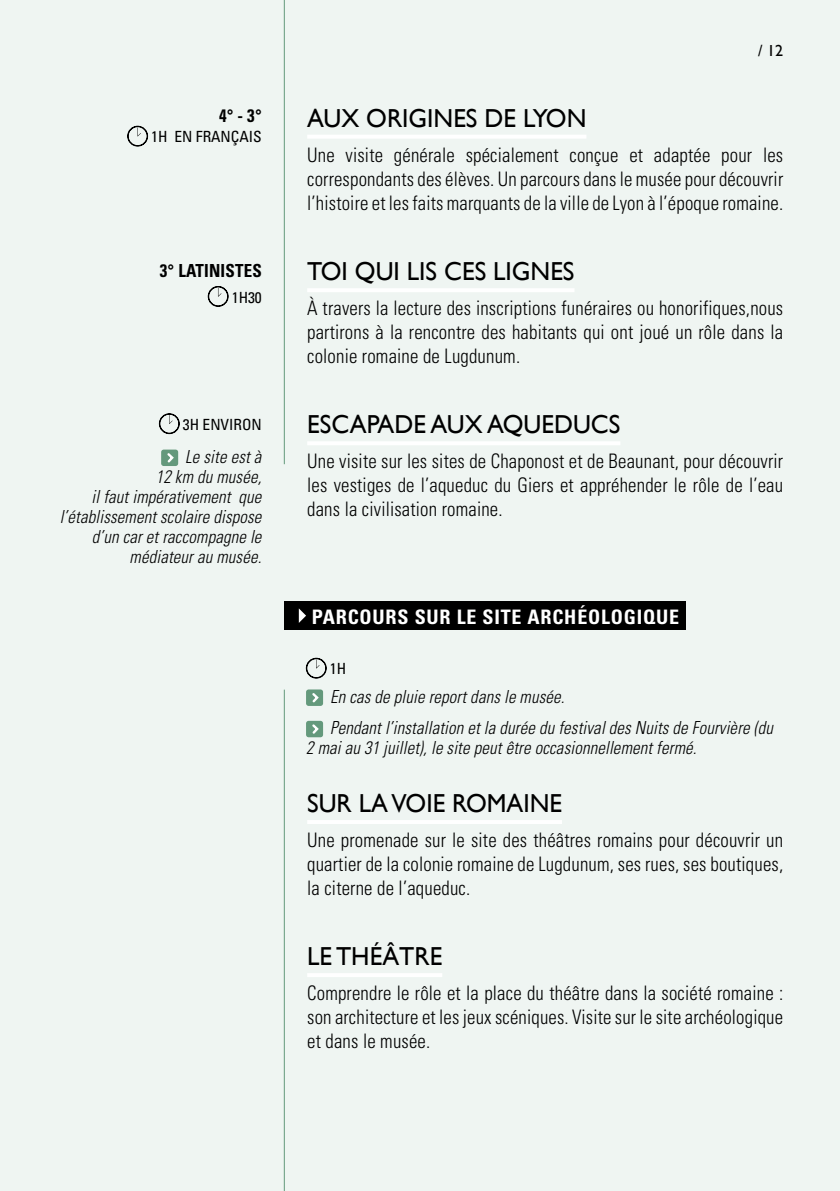
<style>
.page{position:relative;width:840px;height:1191px;background:#fff}
.page>*{position:absolute;margin:0;border:0;box-sizing:border-box;transform-origin:0 0}
.t1{font:26px "Gill Sans";color:#000}
.t2{font:300 condensed 20px/24px "Univers";letter-spacing:.01em;color:#000;text-align:justify;scale:.94 1}
.t3{font:700 condensed 20px "Univers";letter-spacing:.04em;color:#fff}
.t4{font:italic 300 condensed 18px/20px "Univers";letter-spacing:.01em;color:#000;scale:.94 1}
.t5{font:700 condensed 18px "Univers";letter-spacing:.01em;color:#000;scale:.94 1}
.t6{font:16px "Gill Sans";color:#000}
.t7{font:condensed 15.4px "Univers";color:#000}
</style>
<div class="page">
<div style="left:0;top:0;width:839px;height:1191px;background:#eff5f2"></div>
<hr style="left:307px;top:135px;width:279px;height:4px;background:#fff">
<hr style="left:307px;top:288px;width:267px;height:4px;background:#fff">
<hr style="left:307px;top:441px;width:313px;height:4px;background:#fff">
<hr style="left:307px;top:820px;width:254px;height:4px;background:#fff">
<hr style="left:307px;top:973px;width:135px;height:4px;background:#fff">
<div style="left:306px;top:689px;width:17px;height:17px;background:#64997c;border-radius:3px"></div>
<svg style="left:312px;top:693px;width:7px;height:10px"></svg>
<div style="left:306px;top:721px;width:17px;height:16px;background:#64997c;border-radius:3px"></div>
<svg style="left:312px;top:724px;width:7px;height:10px"></svg>
<hr style="left:284px;top:0;width:1px;height:464px;background:#64997c">
<hr style="left:284px;top:689px;width:1px;height:502px;background:#64997c">
<svg style="left:207px;top:286px;width:21px;height:21px"></svg>
<svg style="left:159px;top:413px;width:21px;height:21px"></svg>
<div style="left:161px;top:449px;width:17px;height:17px;background:#64997c;border-radius:3px"></div>
<svg style="left:167px;top:453px;width:7px;height:10px"></svg>
<div style="left:284px;top:601px;width:401px;height:29px;background:#000"></div>
<svg style="left:299px;top:608px;width:7px;height:15px"></svg>
<svg style="left:305px;top:657px;width:21px;height:21px"></svg>
<svg style="left:127px;top:126px;width:21px;height:21px"></svg>
<p class="t6" style="left:757px;top:42px;width:26px">/ 12</p>
<p class="t5" style="left:219px;top:105px;width:47px">4° - 3°</p>
<p class="t7" style="left:151px;top:127px;width:112px">1H EN FRANÇAIS</p>
<h1 class="t1" style="left:307px;top:103px;width:280px">AUX ORIGINES DE LYON</h1>
<p class="t2" style="left:307px;top:143px;width:507px">Une visite générale spécialement conçue et adaptée pour les correspondants des élèves. Un parcours dans le musée pour découvrir l’histoire et les faits marquants de la ville de Lyon à l’époque romaine.</p>
<p class="t5" style="left:160px;top:259px;width:110px">3° LATINISTES</p>
<p class="t7" style="left:232px;top:287px;width:31px">1H30</p>
<h1 class="t1" style="left:307px;top:256px;width:269px">TOI QUI LIS CES LIGNES</h1>
<p class="t2" style="left:307px;top:296px;width:507px">À travers la lecture des inscriptions funéraires ou honorifiques,nous partirons à la rencontre des habitants qui ont joué un rôle dans la colonie romaine de Lugdunum.</p>
<p class="t7" style="left:183px;top:415px;width:80px">3H ENVIRON</p>
<p class="t4" style="left:60px;top:447px;width:216px;text-align:right">Le site est à<br>12 km du musée,<br>il faut impérativement que l’établissement scolaire dispose d’un car et raccompagne le médiateur au musée.</p>
<h1 class="t1" style="left:307px;top:409px;width:314px">ESCAPADE AUX AQUEDUCS</h1>
<p class="t2" style="left:307px;top:449px;width:507px">Une visite sur les sites de Chaponost et de Beaunant, pour découvrir les vestiges de l’aqueduc du Giers et appréhender le rôle de l’eau dans la civilisation romaine.</p>
<p class="t3" style="left:312px;top:604px;width:368px">PARCOURS SUR LE SITE ARCHÉOLOGIQUE</p>
<p class="t7" style="left:330px;top:659px;width:18px">1H</p>
<p class="t4" style="left:330px;top:681px;width:472px;line-height:31.4px">En cas de pluie report dans le musée.<br>Pendant l’installation et la durée du festival des Nuits de Fourvière (du</p>
<p class="t4" style="left:306px;top:738px;width:417px">2 mai au 31 juillet), le site peut être occasionnellement fermé.</p>
<h1 class="t1" style="left:307px;top:787px;width:256px">SUR LA VOIE ROMAINE</h1>
<p class="t2" style="left:307px;top:828px;width:507px">Une promenade sur le site des théâtres romains pour découvrir un quartier de la colonie romaine de Lugdunum, ses rues, ses boutiques, la citerne de l’aqueduc.</p>
<h1 class="t1" style="left:307px;top:940px;width:136px">LE THÉÂTRE</h1>
<p class="t2" style="left:307px;top:981px;width:507px">Comprendre le rôle et la place du théâtre dans la société romaine : son architecture et les jeux scéniques. Visite sur le site archéologique et dans le musée.</p>
</div>
